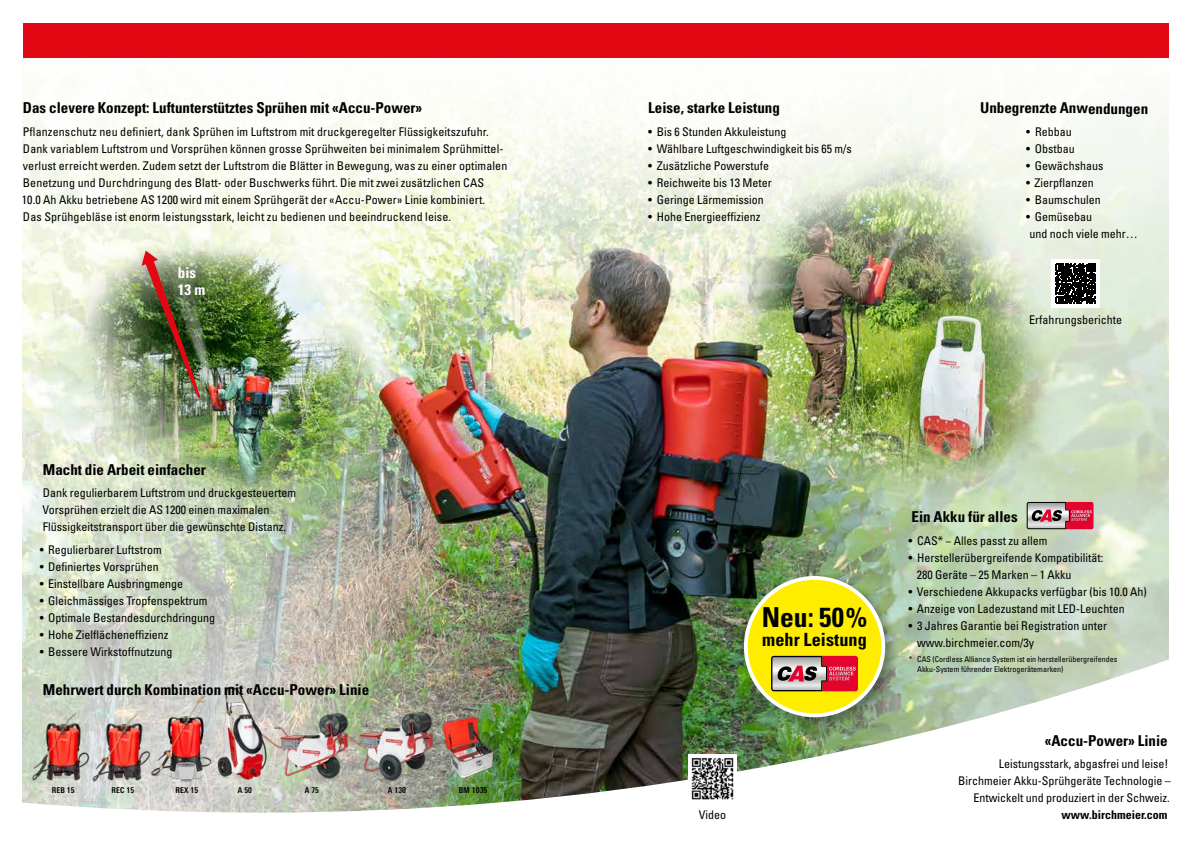
<style>
.page{position:relative;width:1191px;height:842px;background:#fff}
.page>*{position:absolute;margin:0;border:0;box-sizing:border-box;transform-origin:0 0}
.t1{font:700 condensed 27.5px "Univers LT Std";color:#000}
.t2{font:700 condensed 18.2px "Univers LT Std";letter-spacing:.005em;color:#000}
.t3{font:700 condensed 15px "Univers LT Std";color:#000}
.t4{font:700 condensed 15px/17px "Univers LT Std";color:#fff}
.t5{font:condensed 12px/17px "Univers LT Std";color:#000}
.t6{font:700 condensed 12px "Univers LT Std";color:#000}
.t7{font:condensed 8px/10px "Univers LT Std";color:#000}
.t8{font:700 condensed 8px "Univers Next Pro";letter-spacing:.01em;color:#000}
</style>
<div class="page">
<img style="left:23px;top:306px;width:1145px;height:351px">
<svg style="left:22px;top:36px;width:1147px;height:270px"></svg>
<img style="left:22px;top:657px;width:1147px;height:156px">
<div style="left:23px;top:23px;width:1145px;height:34px;background:#e30613"></div>
<img style="left:142px;top:251px;width:58px;height:147px">
<img style="left:688px;top:754px;width:49px;height:48px">
<div style="left:1051px;top:260px;width:48px;height:48px;background:#fff"></div>
<svg style="left:1056px;top:263px;width:40px;height:41px"></svg>
<svg style="left:1055px;top:264px;width:40px;height:40px;background:#1f1f1f"></svg>
<svg style="left:1026px;top:502px;width:67px;height:27px;background:#ba6475"></svg>
<div style="left:740px;top:572px;width:158px;height:158px;background:#000;opacity:.35"></div>
<div style="left:746px;top:578px;width:137px;height:137px;background:#ffed00;border-radius:50%"></div>
<div style="left:744px;top:576px;width:141px;height:141px;border:4px solid #fff;border-radius:50%"></div>
<svg style="left:771px;top:656px;width:87px;height:35px;background:#ba6373"></svg>
<img style="left:27px;top:709px;width:61px;height:79px">
<img style="left:88px;top:709px;width:62px;height:79px">
<img style="left:148px;top:693px;width:65px;height:91px">
<img style="left:351px;top:710px;width:83px;height:71px">
<img style="left:439px;top:713px;width:59px;height:68px">
<img style="left:271px;top:710px;width:80px;height:71px">
<img style="left:215px;top:686px;width:56px;height:96px">
<p class="t3" style="left:23px;top:99px;width:401px">Das clevere Konzept: Luftunterstütztes Sprühen mit «Accu-Power»</p>
<p class="t5" style="left:22px;top:123px;width:487px">Pflanzenschutz neu definiert, dank Sprühen im Luftstrom mit druckgeregelter Flüssigkeitszufuhr.<br>Dank variablem Luftstrom und Vorsprühen können grosse Sprühweiten bei minimalem Sprühmittel&shy;verlust erreicht werden. Zudem setzt der Luftstrom die Blätter in Bewegung, was zu einer optimalen Benetzung und Durchdringung des Blatt- oder Buschwerks führt. Die mit zwei zusätzlichen CAS<br>10.0 Ah Akku betriebene AS 1200 wird mit einem Sprühgerät der «Accu-Power» Linie kombiniert.<br>Das Sprühgebläse ist enorm leistungsstark, leicht zu bedienen und beeindruckend leise.</p>
<p class="t4" style="left:178px;top:264px;width:29px">bis<br>13 m</p>
<p class="t3" style="left:43px;top:460px;width:164px">Macht die Arbeit einfacher</p>
<p class="t5" style="left:42px;top:484px;width:255px">Dank regulierbarem Luftstrom und druckgesteuertem<br>Vorsprühen erzielt die AS1200 einen maximalen<br>Flüssigkeitstransport über die gewünschte Distanz.</p>
<p class="t5" style="left:40px;top:541px;width:124px">• Regulierbarer Luftstrom</p>
<p class="t5" style="left:40px;top:558px;width:120px">• Definiertes Vorsprühen</p>
<p class="t5" style="left:40px;top:575px;width:145px">• Einstellbare Ausbringmenge</p>
<p class="t5" style="left:40px;top:592px;width:169px">• Gleichmässiges Tropfenspektrum</p>
<p class="t5" style="left:40px;top:609px;width:177px">• Optimale Bestandesdurchdringung</p>
<p class="t5" style="left:40px;top:626px;width:130px">• Hohe Zielflächeneffizienz</p>
<p class="t5" style="left:40px;top:643px;width:134px">• Bessere Wirkstoffnutzung</p>
<p class="t3" style="left:43px;top:680px;width:328px">Mehrwert durch Kombination mit «Accu-Power» Linie</p>
<p class="t8" style="left:52px;top:785px;width:24px">REB 15</p>
<p class="t8" style="left:112px;top:785px;width:24px">REC 15</p>
<p class="t8" style="left:176px;top:785px;width:24px">REX 15</p>
<p class="t8" style="left:238px;top:785px;width:16px">A 50</p>
<p class="t8" style="left:305px;top:785px;width:16px">A 75</p>
<p class="t8" style="left:388px;top:785px;width:20px">A 130</p>
<p class="t8" style="left:459px;top:785px;width:30px">BM 1035</p>
<p class="t3" style="left:648px;top:99px;width:133px">Leise, starke Leistung</p>
<p class="t5" style="left:648px;top:123px;width:140px">• Bis 6 Stunden Akkuleistung</p>
<p class="t5" style="left:648px;top:140px;width:205px">• Wählbare Luftgeschwindigkeit bis 65 m/s</p>
<p class="t5" style="left:648px;top:157px;width:122px">• Zusätzliche Powerstufe</p>
<p class="t5" style="left:648px;top:174px;width:125px">• Reichweite bis 13 Meter</p>
<p class="t5" style="left:648px;top:191px;width:117px">• Geringe Lärmemission</p>
<p class="t5" style="left:648px;top:208px;width:114px">• Hohe Energieeffizienz</p>
<p class="t3" style="left:980px;top:97px;width:169px;rotate:1deg">Unbegrenzte Anwendungen</p>
<p class="t5" style="left:1026px;top:123px;width:47px">• Rebbau</p>
<p class="t5" style="left:1026px;top:140px;width:50px">• Obstbau</p>
<p class="t5" style="left:1026px;top:157px;width:79px">• Gewächshaus</p>
<p class="t5" style="left:1026px;top:174px;width:69px">• Zierpflanzen</p>
<p class="t5" style="left:1026px;top:191px;width:76px">• Baumschulen</p>
<p class="t5" style="left:1026px;top:208px;width:113px">• Gemüsebau<br>und noch viele mehr…</p>
<p class="t5" style="left:1029px;top:311px;width:94px">Erfahrungsberichte</p>
<h1 class="t1" style="left:762px;top:600px;width:107px">Neu: 50%</h1>
<h2 class="t2" style="left:762px;top:628px;width:106px">mehr Leistung</h2>
<p class="t3" style="left:911px;top:507px;width:108px">Ein Akku für alles</p>
<p class="t5" style="left:908px;top:532px;width:140px">• CAS* − Alles passt zu allem</p>
<p class="t5" style="left:917px;top:549px;width:188px;text-indent:-9px">• Herstellerübergreifende Kompatibilität:<br>280 Geräte – 25 Marken – 1 Akku</p>
<p class="t5" style="left:908px;top:583px;width:240px">• Verschiedene Akkupacks verfügbar (bis 10.0 Ah)</p>
<p class="t5" style="left:908px;top:600px;width:218px">• Anzeige von Ladezustand mit LED-Leuchten</p>
<p class="t5" style="left:917px;top:617px;width:191px;text-indent:-9px">• 3 Jahres Garantie bei Registration unter www.birchmeier.com/3y</p>
<p class="t7" style="left:917px;top:654px;width:201px;text-indent:-9px">* CAS (Cordless Alliance System ist ein herstellerübergreifendes<br>Akku-System führender Elektrogerätemarken)</p>
<p class="t3" style="left:1044px;top:731px;width:124px">«Accu-Power» Linie</p>
<p class="t5" style="left:958px;top:755px;width:214px;text-align:right">Leistungsstark, abgasfrei und leise!<br>Birchmeier Akku-Sprühgeräte Technologie –<br>Entwickelt und produziert in der Schweiz.</p>
<p class="t5" style="left:699px;top:806px;width:29px">Video</p>
<p class="t6" style="left:1061px;top:808px;width:108px">www.birchmeier.com</p>
</div>
